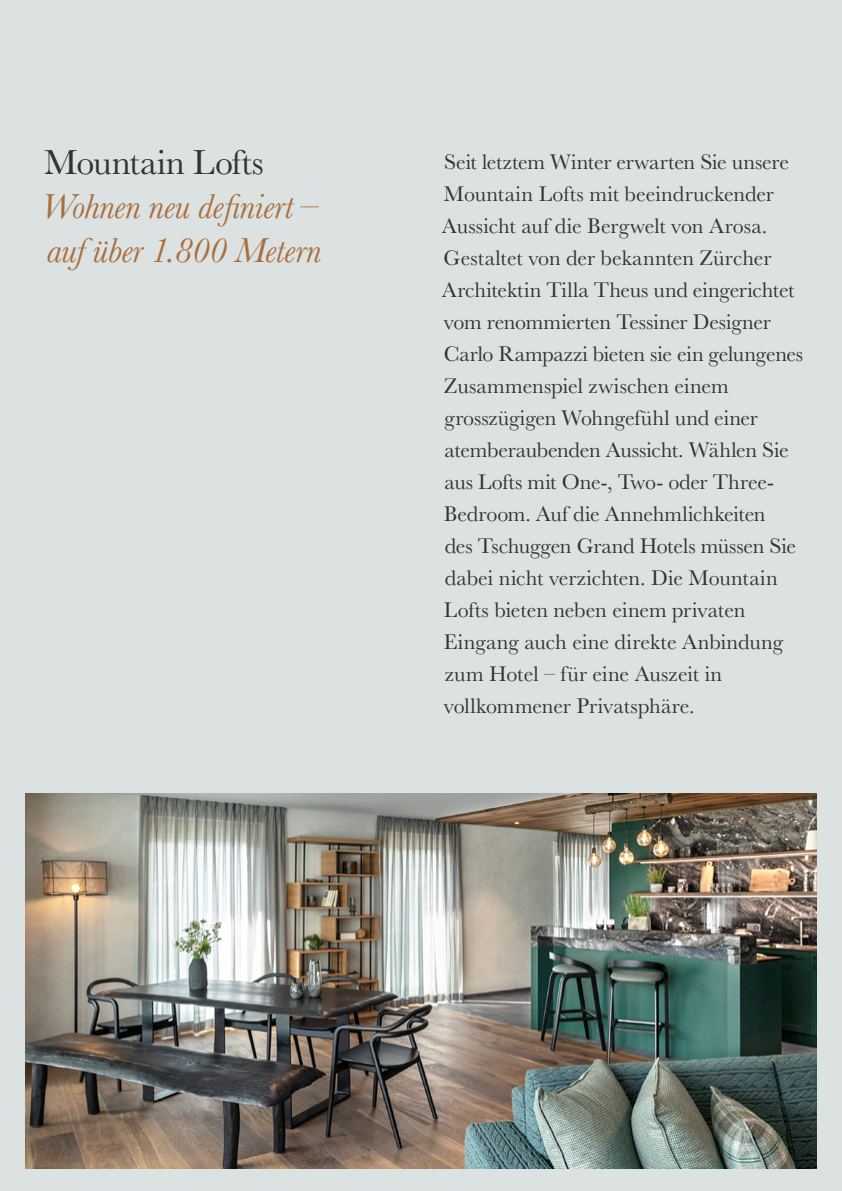
<style>
.page{position:relative;width:842px;height:1191px;background:#dce2e2}
.page>*{position:absolute;margin:0;border:0;box-sizing:border-box;transform-origin:0 0}
.t1{font:italic 36px/44px "Baskerville";letter-spacing:-.005em;color:#aa6e3c}
.t2{font:36px "Baskerville";letter-spacing:-.005em;color:#333}
.t3{font:22px/32px "Baskerville";letter-spacing:-.005em;color:#333}
</style>
<div class="page">
<img style="left:26px;top:794px;width:790px;height:374px">
<h1 class="t2" style="left:44px;top:139px;width:221px">Mountain Lofts</h1>
<h1 class="t1" style="left:41px;top:184px;width:282px">Wohnen neu definiert – auf über 1.800 Metern</h1>
<p class="t3" style="left:442px;top:146px;width:363px">Seit letztem Winter erwarten Sie unsere Mountain Lofts mit beeindruckender Aussicht auf die Bergwelt von Arosa.<br>Gestaltet von der bekannten Zürcher Architektin Tilla Theus und eingerichtet vom renommierten Tessiner Designer Carlo Rampazzi bieten sie ein gelungenes Zusammenspiel zwischen einem grosszügigen Wohngefühl und einer atemberaubenden Aussicht. Wählen Sie aus Lofts mit One-, Two- oder Three-Bedroom. Auf die Annehmlichkeiten<br>des Tschuggen Grand Hotels müssen Sie dabei nicht verzichten. Die Mountain Lofts bieten neben einem privaten Eingang auch eine direkte Anbindung zum Hotel – für eine Auszeit in vollkommener Privatsphäre.</p>
</div>
